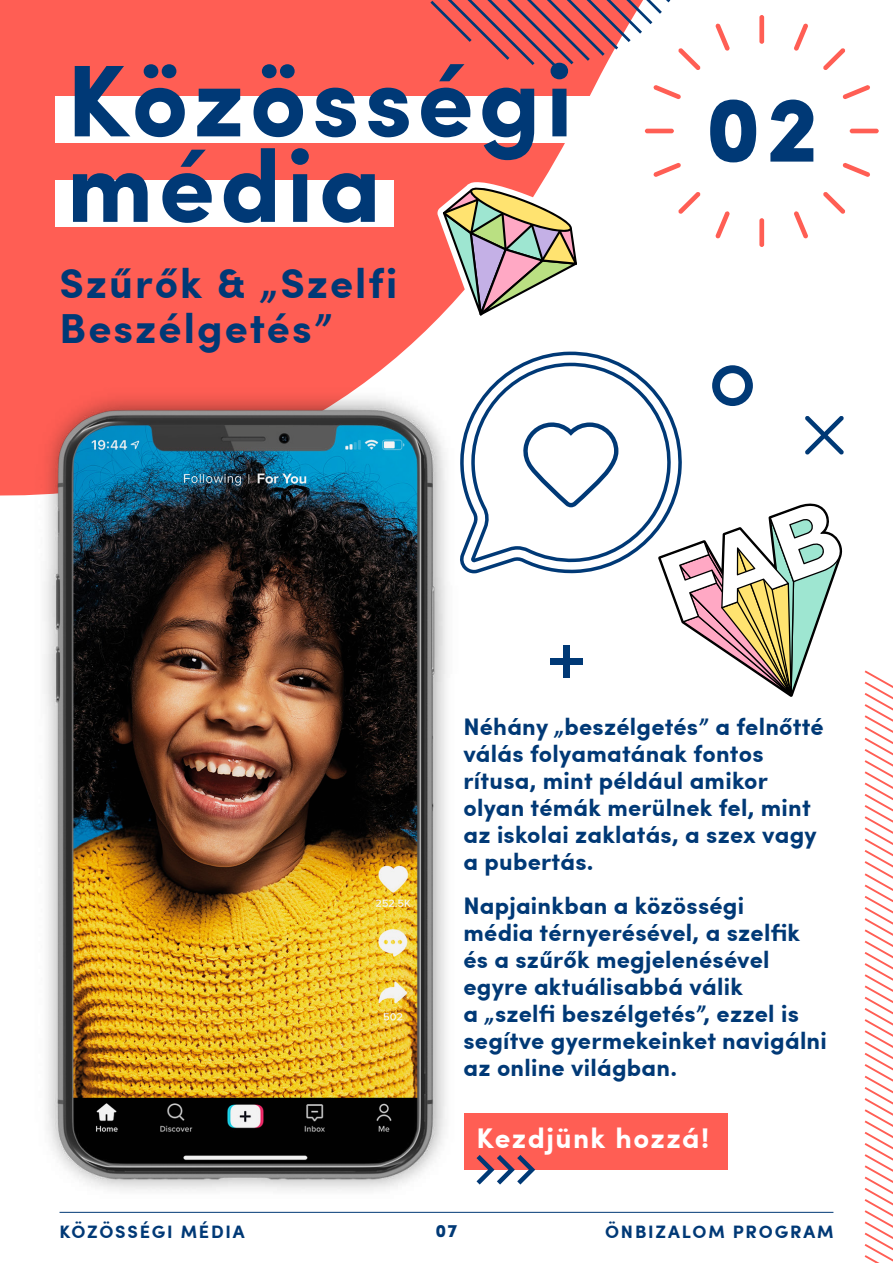
<style>
.page{position:relative;width:893px;height:1263px;background:#fff}
.page>*{position:absolute;margin:0;border:0;box-sizing:border-box;transform-origin:0 0}
.t1{font:700 102.15px/85.5px "Sofia Pro";letter-spacing:.05em;color:#003976}
.t2{font:700 42px/45px "Sofia Pro";letter-spacing:.05em;color:#003976}
.t3{font:700 28.5px "Sofia Pro";letter-spacing:.05em;color:#fff}
.t4{font:700 24px/27px "Sofia Pro";letter-spacing:.01em;color:#003976}
.t5{font:700 18px "Sofia Pro";letter-spacing:.1em;color:#003976}
.t6{font:900 18px "Sofia Pro";color:#003976}
</style>
<div class="page">
<svg style="left:0;top:0;width:795px;height:646px;fill:#ff5e54"></svg>
<div style="left:56px;top:96px;width:535px;height:47px;background:#fff"></div>
<div style="left:56px;top:180px;width:338px;height:47px;background:#fff"></div>
<img style="left:0;top:381px;width:482px;height:810px">
<div style="left:465px;top:1114px;width:263px;height:56px;background:#ff5e54"></div>
<svg style="left:476px;top:1155px;width:59px;height:29px"></svg>
<div style="left:759px;top:15px;width:5px;height:29px;background:#ff5e54;border-radius:2px"></div>
<svg style="left:715px;top:23px;width:15px;height:28px"></svg>
<svg style="left:678px;top:48px;width:22px;height:22px"></svg>
<svg style="left:653px;top:85px;width:28px;height:14px"></svg>
<hr style="left:645px;top:129px;width:29px;height:4px;background:#ff5e54;border-radius:2px">
<svg style="left:653px;top:163px;width:28px;height:14px"></svg>
<svg style="left:678px;top:192px;width:22px;height:22px"></svg>
<svg style="left:715px;top:211px;width:15px;height:27px"></svg>
<div style="left:759px;top:218px;width:5px;height:29px;background:#ff5e54;border-radius:2px"></div>
<svg style="left:794px;top:211px;width:14px;height:27px"></svg>
<svg style="left:823px;top:192px;width:22px;height:22px"></svg>
<svg style="left:842px;top:163px;width:28px;height:14px"></svg>
<hr style="left:850px;top:129px;width:29px;height:4px;background:#ff5e54;border-radius:2px">
<svg style="left:842px;top:85px;width:28px;height:14px"></svg>
<svg style="left:823px;top:48px;width:22px;height:22px"></svg>
<svg style="left:794px;top:23px;width:14px;height:28px"></svg>
<svg style="left:710px;top:100px;width:103px;height:62px"></svg>
<svg style="left:430px;top:0;width:240px;height:66px"></svg>
<svg style="left:456px;top:351px;width:229px;height:224px"></svg>
<svg style="left:653px;top:498px;width:190px;height:199px"></svg>
<svg style="left:437px;top:182px;width:145px;height:139px"></svg>
<svg style="left:865px;top:670px;width:28px;height:593px"></svg>
<div style="left:550px;top:658px;width:33px;height:7px;background:#003976"></div>
<div style="left:563px;top:646px;width:7px;height:32px;background:#003976"></div>
<svg style="left:712px;top:365px;width:41px;height:41px"></svg>
<svg style="left:805px;top:416px;width:39px;height:38px"></svg>
<hr style="left:60px;top:1212px;width:773px;height:1px;background:#003976">
<h1 class="t1" style="left:66px;top:51px;width:508px">Közösségi média</h1>
<h2 class="t2" style="left:60px;top:258px;width:339px">Szűrők &amp; „Szelfi<br>Beszélgetés”</h2>
<p class="t4" style="left:463px;top:711px;width:362px">Néhány „beszélgetés” a felnőtté válás folyamatának fontos rítusa, mint például amikor olyan témák merülnek fel, mint az iskolai zaklatás, a szex vagy a pubertás.</p>
<p class="t4" style="left:463px;top:890px;width:365px">Napjainkban a közösségi<br>média térnyerésével, a szelfik és a szűrők megjelenésével egyre aktuálisabbá válik<br>a „szelfi beszélgetés”, ezzel is segítve gyermekeinket navigálni az online világban.</p>
<p class="t3" style="left:477px;top:1116px;width:234px">Kezdjünk hozzá!</p>
<p class="t5" style="left:60px;top:1217px;width:187px">KÖZÖSSÉGI MÉDIA</p>
<p class="t6" style="left:435px;top:1217px;width:24px">07</p>
<p class="t5" style="left:605px;top:1217px;width:230px">ÖNBIZALOM PROGRAM</p>
</div>
